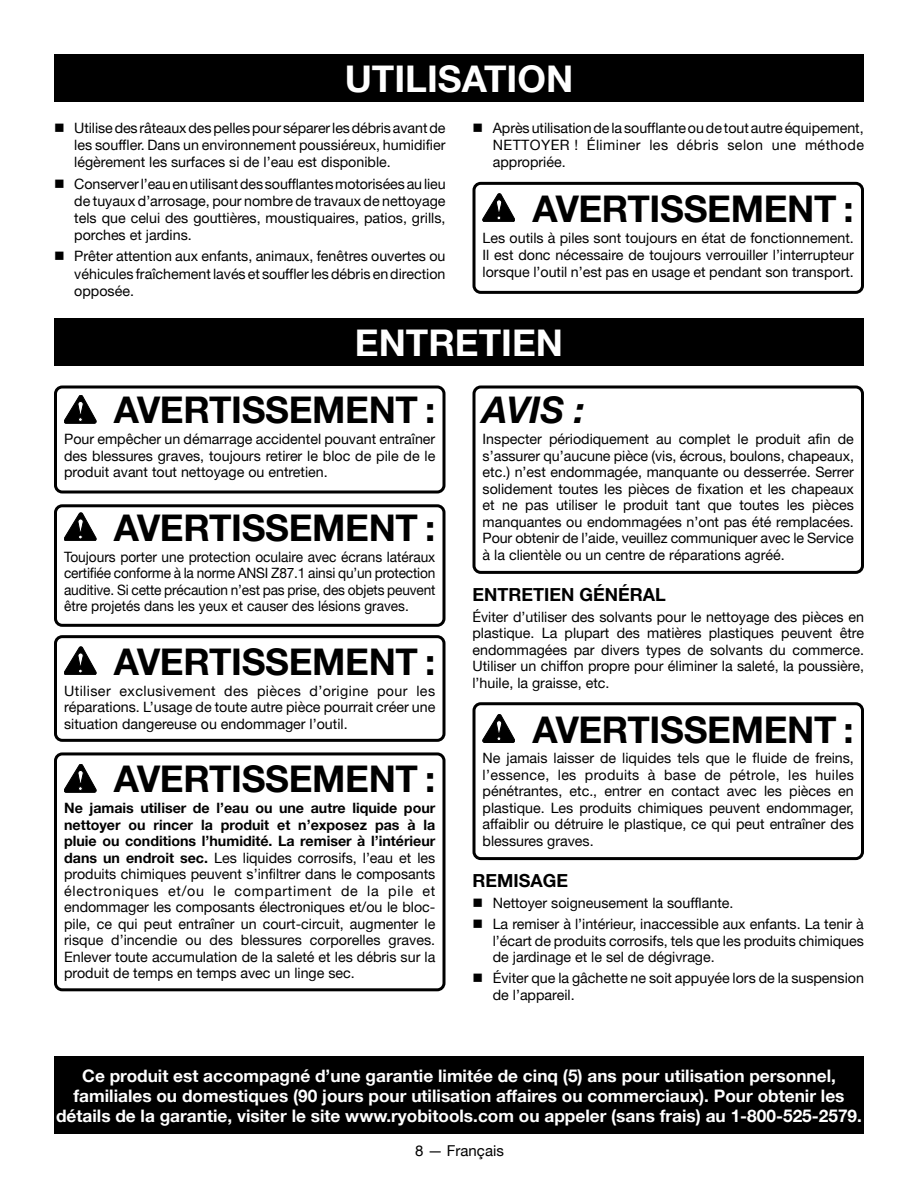
<style>
.page{position:relative;width:918px;height:1188px;background:#fff}
.page>*{position:absolute;margin:0;border:0;box-sizing:border-box;transform-origin:0 0}
.Warning{font:700 36.75px "Helvetica Neue";letter-spacing:-.01em;color:#000}
.HEADING{font:700 36.75px "Helvetica Neue";color:#fff}
.Notice{font:italic 700 36.75px "Helvetica Neue";color:#000}
.Heading_2{font:700 18px "Helvetica Neue";color:#000}
.Warning-2{font:700 17.25px/20.2px "Helvetica Neue";color:#fff;text-align:center}
.t1{font:15px "Helvetica Neue";color:#000}
.Warning_text{font:14.25px/16.5px "Helvetica Neue";color:#000;text-align:justify}
.bullet{font:14.25px/17.1px "Helvetica Neue";color:#000;text-align:justify}
.Body_text{font:14.25px/16.5px "Helvetica Neue";color:#000;text-align:justify}
.Warning_text-2{font:14.25px/16.5px "Helvetica Neue";color:#000;text-align:justify;scale:.96 1}
.s1{font-weight:700}
</style>
<div class="page">
<svg style="left:64px;top:395px;width:32px;height:28px"></svg>
<svg style="left:64px;top:513px;width:32px;height:28px"></svg>
<svg style="left:64px;top:647px;width:32px;height:28px"></svg>
<svg style="left:64px;top:764px;width:32px;height:28px"></svg>
<svg style="left:483px;top:714px;width:32px;height:29px"></svg>
<svg style="left:483px;top:194px;width:32px;height:28px"></svg>
<div style="left:54px;top:54px;width:810px;height:47px;background:#000"></div>
<div style="left:472px;top:182px;width:392px;height:112px;border:3px solid #000;border-radius:7px"></div>
<div style="left:54px;top:318px;width:810px;height:47px;background:#000"></div>
<div style="left:472px;top:386px;width:392px;height:188px;border:3px solid #000;border-radius:7px"></div>
<div style="left:54px;top:1056px;width:810px;height:78px;background:#000"></div>
<div style="left:54px;top:504px;width:392px;height:123px;border:3px solid #000;border-radius:7px"></div>
<div style="left:54px;top:635px;width:392px;height:107px;border:3px solid #000;border-radius:7px"></div>
<div style="left:54px;top:386px;width:392px;height:108px;border:3px solid #000;border-radius:7px"></div>
<div style="left:54px;top:752px;width:392px;height:239px;border:3px solid #000;border-radius:7px"></div>
<div style="left:472px;top:702px;width:392px;height:158px;border:3px solid #000;border-radius:7px"></div>
<p class="HEADING" style="left:345px;top:56px;width:230px">UTILISATION</p>
<p class="bullet" style="left:74px;top:119px;width:373px;text-indent:-20px">■ Utilise des râteaux des pelles pour séparer les débris avant de les souffler. Dans un environnement poussiéreux, humidifier légèrement les surfaces si de l’eau est disponible.</p>
<p class="bullet" style="left:74px;top:175px;width:373px;text-indent:-20px">■ Conserver l’eau en utilisant des soufflantes motorisées au lieu de tuyaux d’arrosage, pour nombre de travaux de nettoyage tels que celui des gouttières, moustiquaires, patios, grills, porches et jardins.</p>
<p class="bullet" style="left:74px;top:248px;width:373px;text-indent:-20px">■ Prêter attention aux enfants, animaux, fenêtres ouvertes ou véhicules fraîchement lavés et souffler les débris en direction opposée.</p>
<p class="bullet" style="left:493px;top:119px;width:373px;text-indent:-20px">■ Après utilisation de la soufflante ou de tout autre équipement, NETTOYER ! Éliminer les débris selon une méthode appropriée.</p>
<p class="Warning" style="left:532px;top:186px;width:323px">AVERTISSEMENT :</p>
<p class="Warning_text" style="left:483px;top:229px;width:373px;line-height:17.1px">Les outils à piles sont toujours en état de fonctionnement.<br>Il est donc nécessaire de toujours verrouiller l’interrupteur lorsque l’outil n’est pas en usage et pendant son transport.</p>
<p class="HEADING" style="left:355px;top:320px;width:210px">ENTRETIEN</p>
<p class="Warning" style="left:114px;top:388px;width:323px">AVERTISSEMENT :</p>
<p class="Warning_text" style="left:64px;top:431px;width:373px">Pour empêcher un démarrage accidentel pouvant entraîner des blessures graves, toujours retirer le bloc de pile de le produit avant tout nettoyage ou entretien.</p>
<p class="Warning" style="left:114px;top:505px;width:323px">AVERTISSEMENT :</p>
<p class="Warning_text-2" style="left:64px;top:548px;width:388px">Toujours porter une protection oculaire avec écrans latéraux certifiée conforme à la norme ANSI Z87.1 ainsi qu’un protection auditive. Si cette précaution n’est pas prise, des objets peuvent être projetés dans les yeux et causer des lésions graves.</p>
<p class="Warning" style="left:114px;top:639px;width:323px">AVERTISSEMENT :</p>
<p class="Warning_text" style="left:64px;top:682px;width:373px">Utiliser exclusivement des pièces d’origine pour les réparations. L’usage de toute autre pièce pourrait créer une situation dangereuse ou endommager l’outil.</p>
<p class="Warning" style="left:114px;top:757px;width:323px">AVERTISSEMENT :</p>
<p class="Warning_text" style="left:64px;top:800px;width:373px"><span class="s1">Ne jamais utiliser de l’eau ou une autre liquide pour nettoyer ou rincer la produit et n’exposez pas à la pluie ou conditions l’humidité. La remiser à l’intérieur dans un endroit sec.</span> Les liquides corrosifs, l’eau et les produits chimiques peuvent s’infiltrer dans le composants électroniques et/ou le compartiment de la pile et endommager les composants électroniques et/ou le bloc&shy;pile, ce qui peut entraîner un court-circuit, augmenter le risque d’incendie ou des blessures corporelles graves.<br>Enlever toute accumulation de la saleté et les débris sur la produit de temps en temps avec un linge sec.</p>
<p class="Notice" style="left:483px;top:388px;width:104px">AVIS :</p>
<p class="Warning_text" style="left:483px;top:431px;width:373px">Inspecter périodiquement au complet le produit afin de s’assurer qu’aucune pièce (vis, écrous, boulons, chapeaux, etc.) n’est endommagée, manquante ou desserrée. Serrer solidement toutes les pièces de fixation et les chapeaux et ne pas utiliser le produit tant que toutes les pièces manquantes ou endommagées n’ont pas été remplacées.<br>Pour obtenir de l’aide, veuillez communiquer avec le Service à la clientèle ou un centre de réparations agréé.</p>
<p class="Heading_2" style="left:472px;top:583px;width:195px">ENTRETIEN GÉNÉRAL</p>
<p class="Body_text" style="left:472px;top:608px;width:393px">Éviter d’utiliser des solvants pour le nettoyage des pièces en plastique. La plupart des matières plastiques peuvent être endommagées par divers types de solvants du commerce.<br>Utiliser un chiffon propre pour éliminer la saleté, la poussière, l’huile, la graisse, etc.</p>
<p class="Warning" style="left:532px;top:707px;width:323px">AVERTISSEMENT :</p>
<p class="Warning_text" style="left:483px;top:750px;width:373px">Ne jamais laisser de liquides tels que le fluide de freins, l’essence, les produits à base de pétrole, les huiles pénétrantes, etc., entrer en contact avec les pièces en plastique. Les produits chimiques peuvent endommager, affaiblir ou détruire le plastique, ce qui peut entraîner des blessures graves.</p>
<p class="Heading_2" style="left:472px;top:870px;width:97px">REMISAGE</p>
<p class="bullet" style="left:472px;top:894px;width:262px">■ Nettoyer soigneusement la soufflante.</p>
<p class="bullet" style="left:493px;top:916px;width:373px;line-height:16.5px;text-indent:-20px">■ La remiser à l’intérieur, inaccessible aux enfants. La tenir à l’écart de produits corrosifs, tels que les produits chimiques de jardinage et le sel de dégivrage.</p>
<p class="bullet" style="left:493px;top:970px;width:373px;line-height:16.5px;text-indent:-20px">■ Éviter que la gâchette ne soit appuyée lors de la suspension de l’appareil.</p>
<p class="Warning-2" style="left:56px;top:1065px;width:808px">Ce produit est accompagné d’une garantie limitée de cinq (5) ans pour utilisation personnel, familiales ou domestiques (90 jours pour utilisation affaires ou commerciaux). Pour obtenir les détails de la garantie, visiter le site www.ryobitools.com ou appeler (sans frais) au 1-800-525-2579.</p>
<p class="t1" style="left:415px;top:1142px;width:90px">8 — Français</p>
</div>
